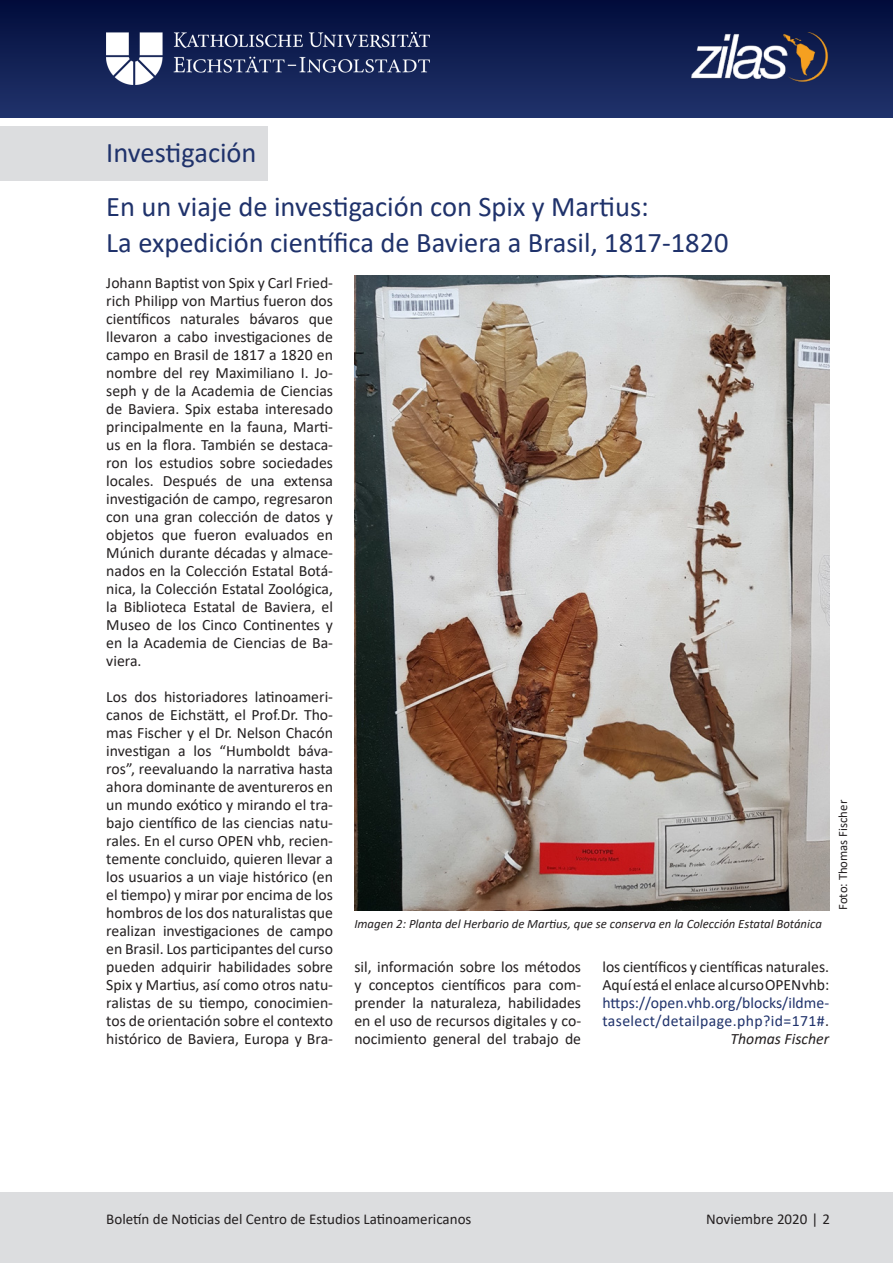
<style>
.page{position:relative;width:893px;height:1263px;background:#fff}
.page>*{position:absolute;margin:0;border:0;box-sizing:border-box;transform-origin:0 0}
.t1{font:28.5px "Calibri";color:#1f326b}
.t2{font:15.75px/18px "Calibri";color:#231f20;text-align:justify}
.t3{font:15.75px/18px "Calibri";letter-spacing:.015em;color:#1f326b}
.t4{font:italic 15.75px "Calibri";color:#231f20}
.t5{font:15px "Calibri";color:#231f20}
.t6{font:italic 12.75px "Calibri";color:#231f20}
.t7{font:12.75px "Calibri";color:#231f20}
.s1{color:#231f20}
</style>
<div class="page">
<div style="left:0;top:0;width:893px;height:117px;background:linear-gradient(to bottom,#020d3b,#20336b)"></div>
<div style="left:0;top:1192px;width:893px;height:71px;background:#dcdddf"></div>
<img style="left:106px;top:33px;width:323px;height:52px">
<img style="left:690px;top:33px;width:139px;height:52px">
<img style="left:354px;top:276px;width:475px;height:634px">
<div style="left:0;top:126px;width:268px;height:54px;background:#dcdddf"></div>
<p class="t1" style="left:106px;top:133px;width:152px">Investigación</p>
<p class="t1" style="left:106px;top:187px;width:544px">En un viaje de investigación con Spix y Martius:</p>
<p class="t1" style="left:106px;top:223px;width:624px">La expedición científica de Baviera a Brasil, 1817-1820</p>
<p class="t2" style="left:106px;top:273px;width:228px">Johann Baptist von Spix y Carl Fried&shy;rich Philipp von Martius fueron dos científicos naturales bávaros que llevaron a cabo investigaciones de campo en Brasil de 1817 a 1820 en nombre del rey Maximiliano I. Jo&shy;seph y de la Academia de Ciencias de Baviera. Spix estaba interesado principalmente en la fauna, Marti&shy;us en la flora. También se destaca&shy;ron los estudios sobre sociedades locales. Después de una extensa investigación de campo, regresaron con una gran colección de datos y objetos que fueron evaluados en Múnich durante décadas y almace&shy;nados en la Colección Estatal Botá&shy;nica, la Colección Estatal Zoológica, la Biblioteca Estatal de Baviera, el Museo de los Cinco Continentes y en la Academia de Ciencias de Ba&shy;viera.</p>
<p class="t2" style="left:106px;top:687px;width:228px">Los dos historiadores latinoameri&shy;canos de Eichstätt, el Prof.Dr. Tho&shy;mas Fischer y el Dr. Nelson Chacón investigan a los “Humboldt báva&shy;ros”, reevaluando la narrativa hasta ahora dominante de aventureros en un mundo exótico y mirando el tra&shy;bajo científico de las ciencias natu&shy;rales. En el curso OPEN vhb, recien&shy;temente concluido, quieren llevar a los usuarios a un viaje histórico (en el tiempo) y mirar por encima de los hombros de los dos naturalistas que realizan investigaciones de campo en Brasil. Los participantes del curso pueden adquirir habilidades sobre Spix y Martius, así como otros natu&shy;ralistas de su tiempo, conocimien&shy;tos de orientación sobre el contexto histórico de Baviera, Europa y Bra-</p>
<p class="t6" style="left:354px;top:914px;width:469px">Imagen 2: Planta del Herbario de Martius, que se conserva en la Colección Estatal Botánica</p>
<p class="t2" style="left:354px;top:957px;width:228px">sil, información sobre los métodos y conceptos científicos para com&shy;prender la naturaleza, habilidades en el uso de recursos digitales y co&shy;nocimiento general del trabajo de</p>
<p class="t2" style="left:602px;top:957px;width:228px">los científicos y científicas naturales.</p>
<p class="t2" style="left:602px;top:975px;width:228px">Aquí está el enlace al curso OPEN vhb:</p>
<p class="t3" style="left:602px;top:993px;width:228px">https://open.vhb.org/blocks/ildme&shy;taselect/detailpage.php?id=171#<span class="s1">.</span></p>
<p class="t4" style="left:730px;top:1028px;width:100px">Thomas Fischer</p>
<p class="t7" style="left:834px;top:910px;width:111px;rotate:-90deg">Foto: Thomas Fischer</p>
<p class="t5" style="left:106px;top:1209px;width:367px">Boletín de Noticias del Centro de Estudios Latinoamericanos</p>
<p class="t5" style="left:706px;top:1209px;width:126px">Noviembre 2020 | 2</p>
</div>
